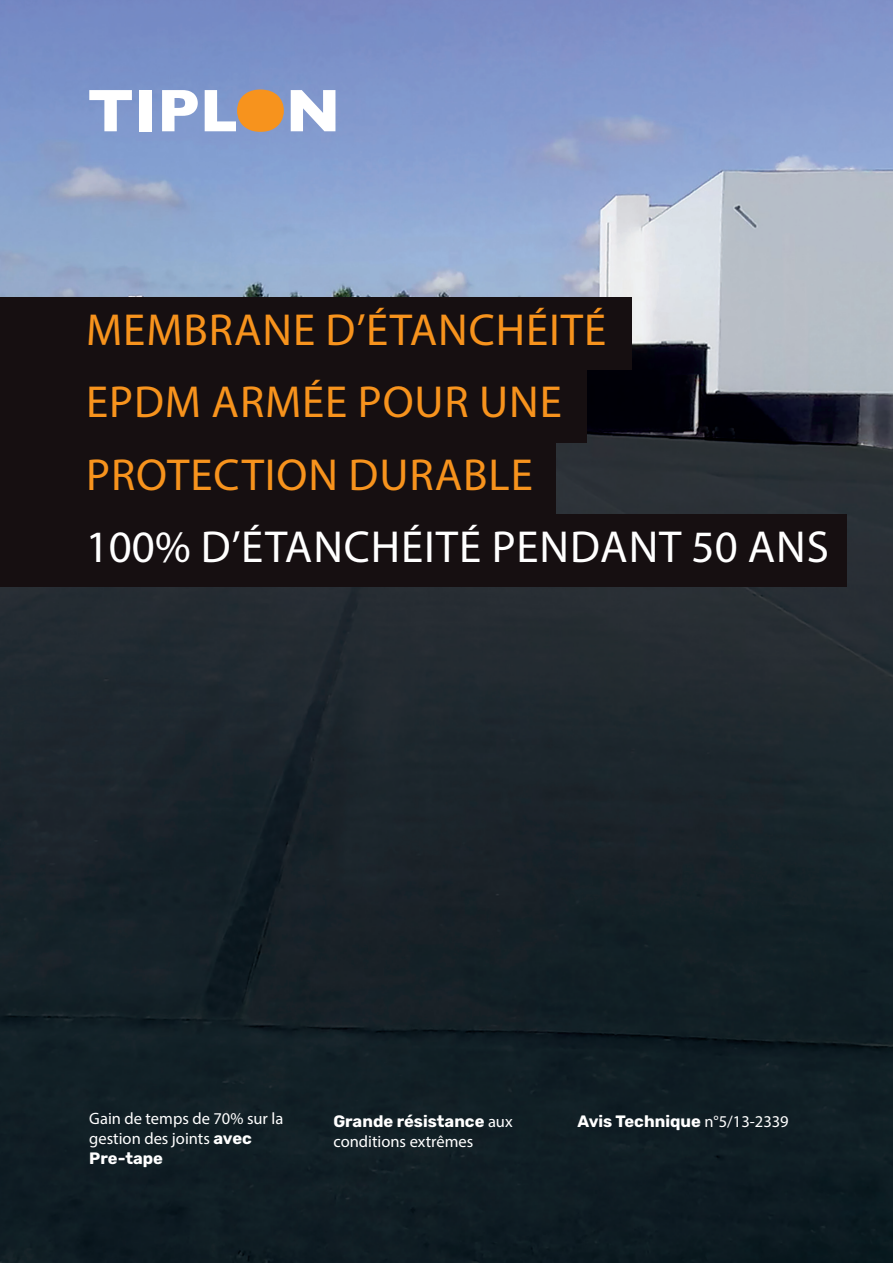
<style>
.page{position:relative;width:893px;height:1263px;background:#fff}
.page>*{position:absolute;margin:0;border:0;box-sizing:border-box;transform-origin:0 0}
.TITLE_frame{font:45px "Myriad Pro";letter-spacing:.02em;color:#f7931d}
.TITLE_frame-2{font:45px "Myriad Pro";letter-spacing:.02em;color:#fff}
.BODY{font:16.5px "Myriad Pro";color:#fff}
.BODY-2{font:700 16.5px "Rubik";color:#fff}
.s1{font-family:"Rubik";font-weight:700}
.s2{font-family:"Myriad Pro";font-weight:400}
</style>
<div class="page">
<img style="left:0;top:0;width:893px;height:1263px">
<div style="left:0;top:298px;width:632px;height:72px;background:#160f11"></div>
<div style="left:0;top:514px;width:846px;height:73px;background:#160f11"></div>
<div style="left:0;top:370px;width:587px;height:72px;background:#160f11"></div>
<div style="left:0;top:442px;width:556px;height:72px;background:#160f11"></div>
<svg style="left:89px;top:90px;width:43px;height:41px"></svg>
<div style="left:139px;top:90px;width:13px;height:41px;background:#fff"></div>
<svg style="left:162px;top:90px;width:36px;height:41px"></svg>
<svg style="left:205px;top:90px;width:79px;height:42px"></svg>
<svg style="left:291px;top:90px;width:44px;height:41px"></svg>
<p class="TITLE_frame" style="left:86px;top:302px;width:521px">MEMBRANE D’ÉTANCHÉITÉ</p>
<p class="TITLE_frame" style="left:86px;top:374px;width:477px">EPDM ARMÉE POUR UNE</p>
<p class="TITLE_frame" style="left:86px;top:447px;width:448px">PROTECTION DURABLE</p>
<p class="TITLE_frame-2" style="left:86px;top:519px;width:745px">100% D’ÉTANCHÉITÉ PENDANT 50 ANS</p>
<p class="BODY" style="left:89px;top:1109px;width:196px">Gain de temps de 70% sur la</p>
<p class="BODY" style="left:89px;top:1128px;width:164px">gestion des joints <span class="s1">avec</span></p>
<p class="BODY-2" style="left:89px;top:1149px;width:75px">Pre-tape</p>
<p class="BODY-2" style="left:333px;top:1112px;width:181px">Grande résistance <span class="s2">aux</span></p>
<p class="BODY" style="left:333px;top:1131px;width:141px">conditions extrêmes</p>
<p class="BODY-2" style="left:578px;top:1112px;width:213px">Avis Technique <span class="s2">n°5/13-2339</span></p>
</div>
